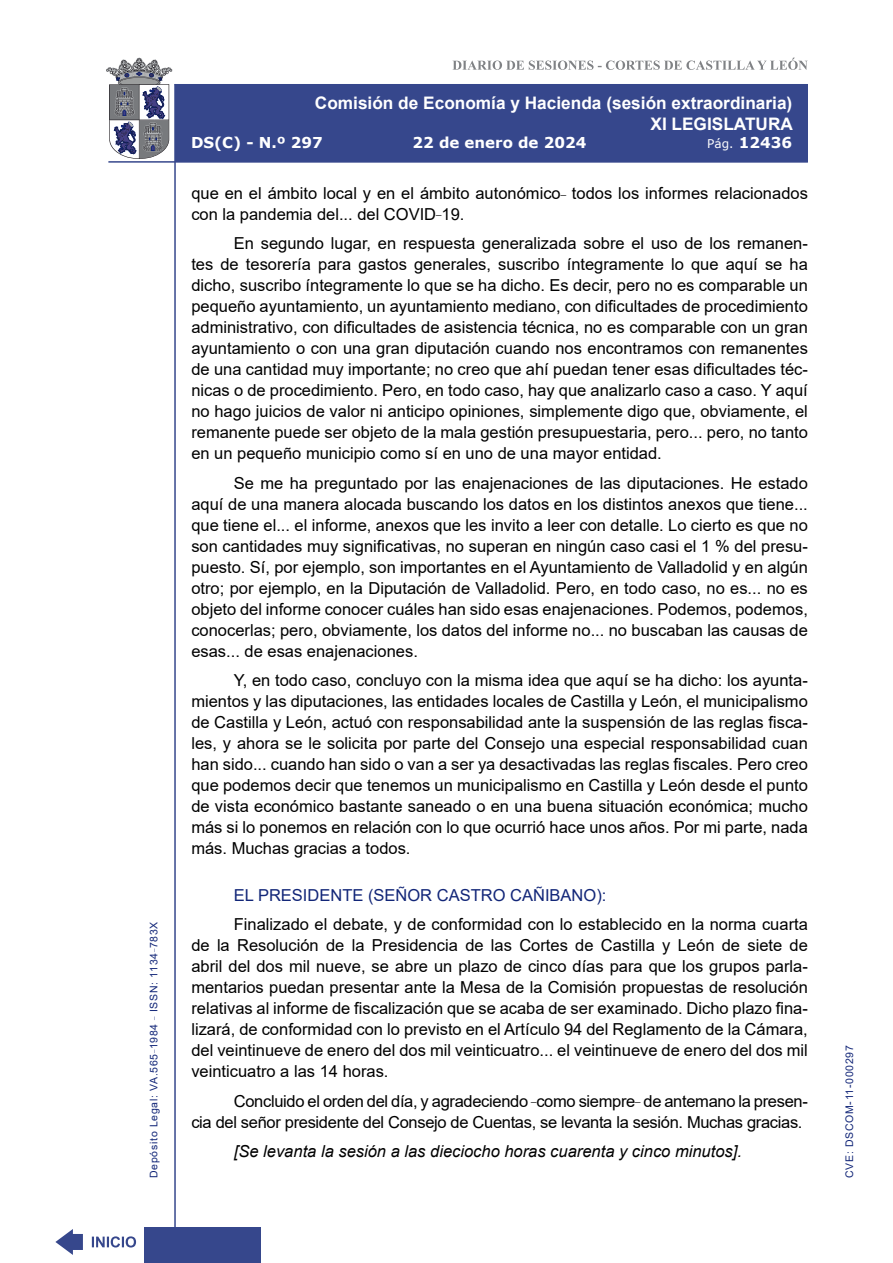
<style>
.page{position:relative;width:893px;height:1263px;background:#fff}
.page>*{position:absolute;margin:0;border:0;box-sizing:border-box;transform-origin:0 0}
.t1{font:700 17.25px/20.7px "Arial";color:#fff;text-align:right}
.t2{font:16.5px/21px "Arial";color:#000;text-align:justify}
.t3{font:16.5px/21px "Arial";letter-spacing:-.02em;color:#000}
.t4{font:italic 16.5px "Arial";color:#000}
.Orador{font:16.5px "Arial";color:#122678}
.t5{font:700 15px "Verdana";color:#fff}
.t6{font:10.5px "Arial";letter-spacing:.065em;color:#122678}
.s1{font-weight:400;font-size:12px}
</style>
<div class="page">
<svg style="left:452px;top:58px;width:356px;height:12px"></svg>
<hr style="left:174px;top:84px;width:2px;height:1179px;background:#36478c">
<div style="left:144px;top:1227px;width:117px;height:36px;background:#36478c"></div>
<div style="left:175px;top:84px;width:633px;height:78px;background:#36478c"></div>
<hr style="left:108px;top:161px;width:700px;height:2px;background:#36478c">
<svg style="left:92px;top:1236px;width:44px;height:11px"></svg>
<svg style="left:55px;top:1229px;width:28px;height:26px"></svg>
<svg style="left:106px;top:58px;width:66px;height:101px"></svg>
<p class="t6" style="left:146px;top:1178px;width:258px;rotate:-90deg">Depósito Legal: VA.565<sup>_</sup>1984 <sup>_</sup> ISSN: 1134<sup>_</sup>783X</p>
<p class="t1" style="left:315px;top:93px;width:480px">Comisión de Economía y Hacienda (sesión extraordinaria)<br>XI LEGISLATURA</p>
<p class="t5" style="left:191px;top:132px;width:133px">DS(C) - N.º 297</p>
<p class="t5" style="left:413px;top:132px;width:175px">22 de enero de 2024</p>
<p class="t5" style="left:707px;top:132px;width:86px"><span class="s1">Pág.</span> 12436</p>
<p class="t2" style="left:191px;top:183px;width:618px;line-height:20.4px">que en el ámbito local y en el ámbito autonómico<sup>_</sup> todos los informes relacionados con la pandemia del... del COVID<sup>_</sup>19.</p>
<p class="t2" style="left:191px;top:233px;width:618px;text-indent:43px">En segundo lugar, en respuesta generalizada sobre el uso de los remanen&shy;tes de tesorería para gastos generales, suscribo íntegramente lo que aquí se ha dicho, suscribo íntegramente lo que se ha dicho. Es decir, pero no es comparable un pequeño ayuntamiento, un ayuntamiento mediano, con dificultades de procedimiento administrativo, con dificultades de asistencia técnica, no es comparable con un gran ayuntamiento o con una gran diputación cuando nos encontramos con remanentes de una cantidad muy importante; no creo que ahí puedan tener esas dificultades téc&shy;nicas o de procedimiento. Pero, en todo caso, hay que analizarlo caso a caso. Y aquí no hago juicios de valor ni anticipo opiniones, simplemente digo que, obviamente, el remanente puede ser objeto de la mala gestión presupuestaria, pero... pero, no tanto en un pequeño municipio como sí en uno de una mayor entidad.</p>
<p class="t2" style="left:191px;top:472px;width:618px;text-indent:43px">Se me ha preguntado por las enajenaciones de las diputaciones. He estado aquí de una manera alocada buscando los datos en los distintos anexos que tiene... que tiene el... el informe, anexos que les invito a leer con detalle. Lo cierto es que no son cantidades muy significativas, no superan en ningún caso casi el 1 % del presu&shy;puesto. Sí, por ejemplo, son importantes en el Ayuntamiento de Valladolid y en algún otro; por ejemplo, en la Diputación de Valladolid. Pero, en todo caso, no es... no es objeto del informe conocer cuáles han sido esas enajenaciones. Podemos, podemos, conocerlas; pero, obviamente, los datos del informe no... no buscaban las causas de esas... de esas enajenaciones.</p>
<p class="t2" style="left:191px;top:670px;width:618px;text-indent:43px">Y, en todo caso, concluyo con la misma idea que aquí se ha dicho: los ayunta&shy;mientos y las diputaciones, las entidades locales de Castilla y León, el municipalismo de Castilla y León, actuó con responsabilidad ante la suspensión de las reglas fisca&shy;les, y ahora se le solicita por parte del Consejo una especial responsabilidad cuan han sido... cuando han sido o van a ser ya desactivadas las reglas fiscales. Pero creo que podemos decir que tenemos un municipalismo en Castilla y León desde el punto de vista económico bastante saneado o en una buena situación económica; mucho más si lo ponemos en relación con lo que ocurrió hace unos años. Por mi parte, nada más. Muchas gracias a todos.</p>
<p class="Orador" style="left:234px;top:883px;width:374px">EL PRESIDENTE (SEÑOR CASTRO CAÑIBANO):</p>
<p class="t2" style="left:191px;top:914px;width:618px;text-indent:43px">Finalizado el debate, y de conformidad con lo establecido en la norma cuarta de la Resolución de la Presidencia de las Cortes de Castilla y León de siete de abril del dos mil nueve, se abre un plazo de cinco días para que los grupos parla&shy;mentarios puedan presentar ante la Mesa de la Comisión propuestas de resolución relativas al informe de fiscalización que se acaba de ser examinado. Dicho plazo fina&shy;lizará, de conformidad con lo previsto en el Artículo 94 del Reglamento de la Cámara, del veintinueve de enero del dos mil veinticuatro... el veintinueve de enero del dos mil veinticuatro a las 14 horas.</p>
<p class="t3" style="left:191px;top:1090px;width:618px;text-indent:43px">Concluido el orden del día, y agradeciendo <sup>_</sup>como siempre<sup>_</sup> de antemano la presen&shy;cia del señor presidente del Consejo de Cuentas, se levanta la sesión. Muchas gracias.</p>
<p class="t4" style="left:234px;top:1141px;width:510px">[Se levanta la sesión a las dieciocho horas cuarenta y cinco minutos].</p>
<p class="t6" style="left:842px;top:1178px;width:134px;rotate:-90deg">CVE: DSCOM-11-000297</p>
</div>
